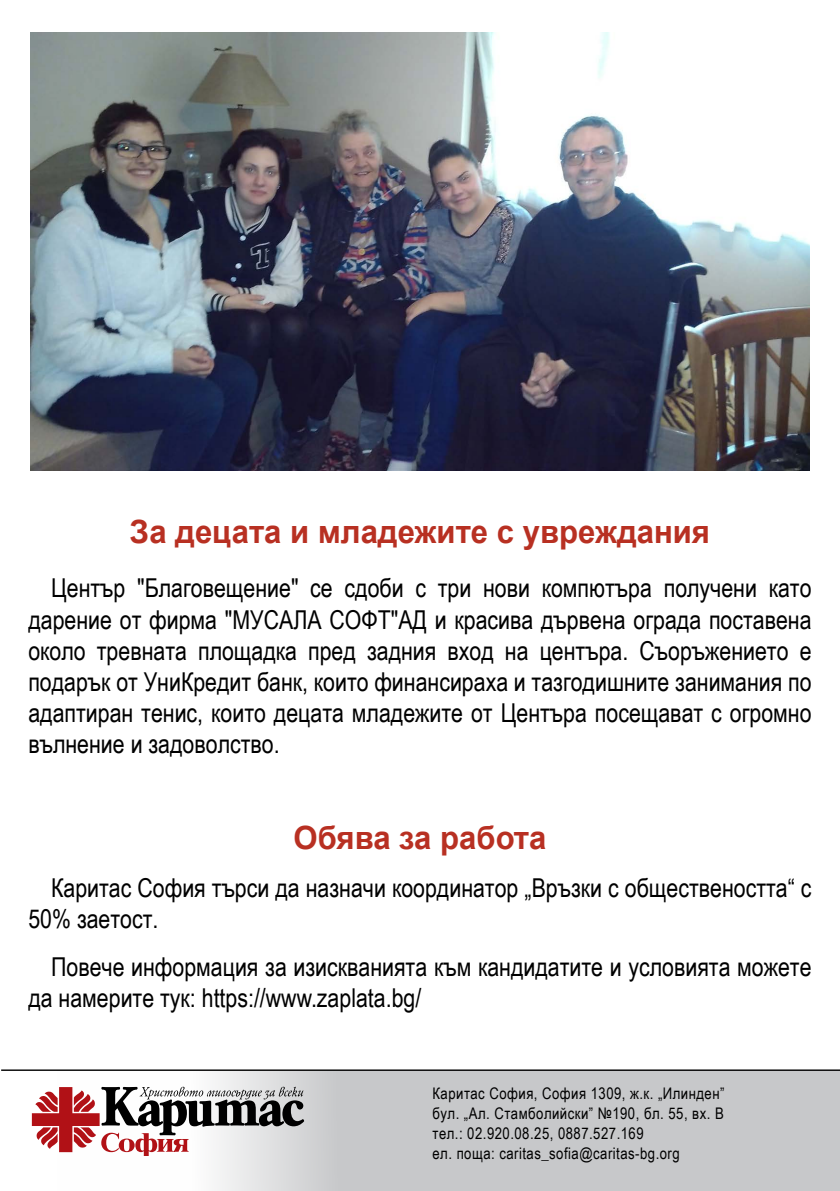
<style>
.page{position:relative;width:840px;height:1191px;background:#fff}
.page>*{position:absolute;margin:0;border:0;box-sizing:border-box;transform-origin:0 0}
.t1{font:700 32px "Arial";color:#b83022}
.t2{font:26px/31.2px "Arial Narrow";color:#000}
.t3{font:16px/20px "Arial Narrow";letter-spacing:.03em;color:#000}
</style>
<div class="page">
<svg style="left:58px;top:1070px;width:781px;height:121px;background:#cccdcf"></svg>
<hr style="left:1px;top:1069px;width:838px;height:1px;background:#000">
<svg style="left:32px;top:1086px;width:272px;height:69px"></svg>
<img style="left:31px;top:32px;width:777px;height:438px">
<p class="t1" style="left:130px;top:509px;width:581px">За децата и младежите с увреждания</p>
<p class="t2" style="left:28px;top:571px;width:784px;text-align:justify;text-indent:23px">Център "Благовещение" се сдоби с три нови компютъра получени като дарение от фирма "МУСАЛА СОФТ"АД и красива дървена ограда поставена около тревната площадка пред задния вход на центъра. Съоръжението е подарък от УниКредит банк, които финансираха и тазгодишните занимания по адаптиран тенис, които децата младежите от Центъра посещават с огромно вълнение и задоволство.</p>
<p class="t1" style="left:293px;top:814px;width:254px">Обява за работа</p>
<p class="t2" style="left:28px;top:871px;width:784px;text-indent:23px">Каритас София търси да назначи координатор „Връзки с обществеността“ с<br>50% заетост.</p>
<p class="t2" style="left:28px;top:950px;width:784px;text-indent:23px">Повече информация за изискванията към кандидатите и условията можете да намерите тук: https://www.zaplata.bg/</p>
<p class="t3" style="left:432px;top:1082px;width:293px">Каритас София, София 1309, ж.к. „Илинден” бул. „Ал. Стамболийски” №190, бл. 55, вх. В тел.: 02.920.08.25, 0887.527.169<br>ел. поща: caritas_sofia@caritas-bg.org</p>
</div>
